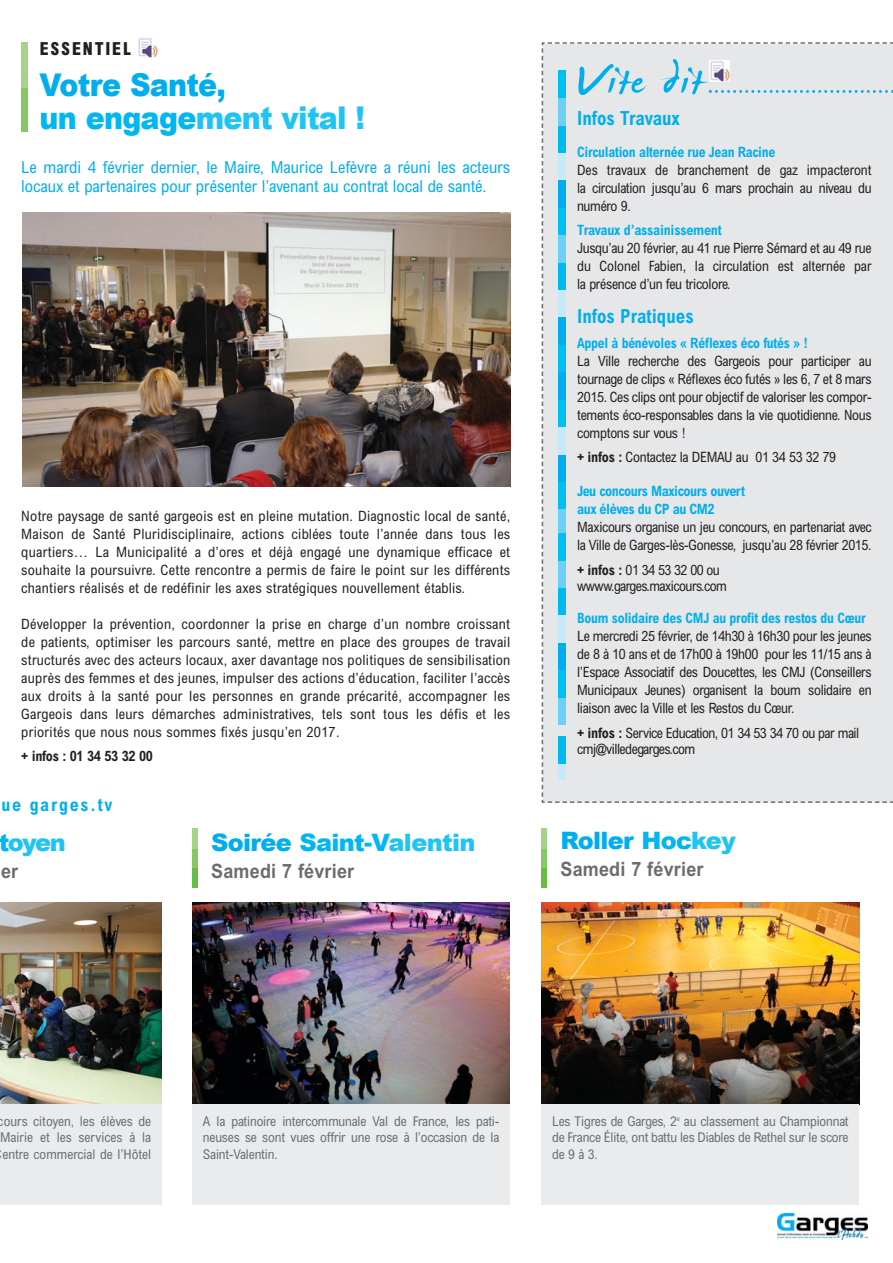
<style>
.page{position:relative;width:893px;height:1263px;background:#fff}
.page>*{position:absolute;margin:0;border:0;box-sizing:border-box;transform-origin:0 0}
.t1{font:67.5px "James Fajardo";letter-spacing:.025em;color:#00aeef}
.t2{font:900 31.35px/33px "Arial";letter-spacing:-.025em;color:#00aeef;scale:.91 1}
.t3{font:900 24px "Arial";letter-spacing:-.025em;color:#00b7f1}
.t4{font:900 24px "Arial";letter-spacing:-.025em;color:#00aeef}
.t5{font:900 24px "Arial";letter-spacing:-.06em;color:#1fc4f4}
.t6{font:700 19.8px "Arial";letter-spacing:.01em;color:#6b6c6f;scale:.91 1}
.t7{font:700 condensed 19.5px "Arial";color:#00aeef}
.t8{font:700 condensed 18px "Arial";letter-spacing:.1em;color:#00aeef}
.t9{font:800 condensed 18px "Arial";letter-spacing:.1em;color:#231f20}
.t10{font:condensed 16.5px/19.5px "Arial";color:#00aeef}
.t11{font:condensed 14.25px/18px "Arial";letter-spacing:-.02em;color:#231f20;text-align:justify}
.t12{font:700 condensed 14.25px/18px "Arial";letter-spacing:-.02em;color:#00aeef}
.t13{font:700 condensed 14.25px "Arial";letter-spacing:-.02em;color:#231f20}
.t14{font:condensed 13.5px/16.5px "Arial";letter-spacing:-.01em;color:#6d6e70;text-align:justify}
.s1{color:#00b7f1}
.s2{color:#1fc4f4}
.s3{color:#00aeef}
.s4{font-weight:700}
</style>
<div class="page">
<img style="left:0;top:902px;width:162px;height:202px">
<div style="left:0;top:1104px;width:162px;height:100px;background:#eaebec"></div>
<img style="left:192px;top:902px;width:318px;height:202px">
<div style="left:192px;top:1104px;width:318px;height:101px;background:#eaebec"></div>
<img style="left:542px;top:902px;width:317px;height:202px">
<div style="left:542px;top:1104px;width:317px;height:101px;background:#eaebec"></div>
<div style="left:192px;top:867px;width:6px;height:21px;background:#68bd45"></div>
<div style="left:192px;top:848px;width:6px;height:20px;background:#88c765"></div>
<div style="left:192px;top:828px;width:6px;height:20px;background:#a5d38a"></div>
<img style="left:778px;top:1213px;width:89px;height:26px">
<div style="left:542px;top:867px;width:5px;height:21px;background:#68bd45"></div>
<div style="left:542px;top:848px;width:5px;height:20px;background:#88c765"></div>
<div style="left:542px;top:828px;width:5px;height:20px;background:#a5d38a"></div>
<div style="left:21px;top:86px;width:6px;height:46px;background:#88c765"></div>
<div style="left:21px;top:43px;width:6px;height:45px;background:#a5d38a"></div>
<svg style="left:541px;top:42px;width:352px;height:761px;background:#dbe4e7"></svg>
<img style="left:23px;top:213px;width:487px;height:273px">
<img style="left:138px;top:38px;width:19px;height:19px">
<img style="left:709px;top:61px;width:21px;height:20px">
<p class="t9" style="left:40px;top:43px;width:93px">ESSENTIEL</p>
<h2 class="t2" style="left:40px;top:67px;width:359px">Votre Santé,<br><span class="s1">un engage</span><span class="s2">ment vital !</span></h2>
<p class="t10" style="left:21px;top:159px;width:490px">Le mardi 4 février dernier, le Maire, Maurice Lefèvre a réuni les acteurs locaux et partenaires pour présenter l’avenant au contrat local de santé.</p>
<p class="t11" style="left:21px;top:508px;width:490px">Notre paysage de santé gargeois est en pleine mutation. Diagnostic local de santé, Maison de Santé Pluridisciplinaire, actions ciblées toute l’année dans tous les quartiers… La Municipalité a d’ores et déjà engagé une dynamique efficace et souhaite la poursuivre. Cette rencontre a permis de faire le point sur les différents chantiers réalisés et de redéfinir les axes stratégiques nouvellement établis.</p>
<p class="t11" style="left:21px;top:616px;width:491px">Développer la prévention, coordonner la prise en charge d’un nombre croissant de patients, optimiser les parcours santé, mettre en place des groupes de travail structurés avec des acteurs locaux, axer davantage nos politiques de sensibilisation auprès des femmes et des jeunes, impulser des actions d’éducation, faciliter l’accès aux droits à la santé pour les personnes en grande précarité, accompagner les Gargeois dans leurs démarches administratives, tels sont tous les défis et les priorités que nous nous sommes fixés jusqu’en 2017.</p>
<p class="t13" style="left:21px;top:751px;width:133px">+ infos : 01 34 53 32 00</p>
<p class="t8" style="left:1px;top:798px;width:113px">ue garges.tv</p>
<h3 class="t5" style="left:-2px;top:824px;width:69px"><span class="s1">t</span>oyen</h3>
<h3 class="t6" style="left:1px;top:864px;width:20px">er</h3>
<h3 class="t3" style="left:211px;top:824px;width:266px"><span class="s3">Soirée</span> Saint-V<span class="s2">alentin</span></h3>
<h3 class="t6" style="left:211px;top:864px;width:159px">Samedi 7 février</h3>
<h1 class="t1" style="left:577px;top:48px;width:127px">Vite dit</h1>
<h3 class="t7" style="left:577px;top:111px;width:104px">Infos Travaux</h3>
<p class="t12" style="left:577px;top:144px;width:200px">Circulation alternée rue Jean Racine</p>
<p class="t11" style="left:577px;top:162px;width:296px">Des travaux de branchement de gaz impacteront la circulation jusqu’au 6 mars prochain au niveau du numéro 9.</p>
<p class="t12" style="left:577px;top:222px;width:146px">Travaux d’assainissement</p>
<p class="t11" style="left:577px;top:240px;width:296px">Jusqu’au 20 février, au 41 rue Pierre Sémard et au 49 rue du Colonel Fabien, la circulation est alternée par la présence d’un feu tricolore.</p>
<h3 class="t7" style="left:577px;top:309px;width:118px">Infos Pratiques</h3>
<p class="t12" style="left:577px;top:335px;width:232px">Appel à bénévoles « Réflexes éco futés » !</p>
<p class="t11" style="left:577px;top:353px;width:296px">La Ville recherche des Gargeois pour participer au tournage de clips « Réflexes éco futés » les 6, 7 et 8 mars 2015. Ces clips ont pour objectif de valoriser les compor&shy;tements éco-responsables dans la vie quotidienne. Nous comptons sur vous !</p>
<p class="t11" style="left:577px;top:450px;width:261px"><span class="s4">+ infos :</span> Contactez la DEMAU au 01 34 53 32 79</p>
<p class="t12" style="left:577px;top:484px;width:170px">Jeu concours Maxicours ouvert aux élèves du CP au CM2</p>
<p class="t11" style="left:577px;top:520px;width:296px">Maxicours organise un jeu concours, en partenariat avec la Ville de Garges-lès-Gonesse, jusqu’au 28 février 2015.</p>
<p class="t11" style="left:577px;top:563px;width:151px;line-height:16px"><span class="s4">+ infos :</span> 01 34 53 32 00 ou wwww.garges.maxicours.com</p>
<p class="t12" style="left:577px;top:610px;width:290px">Boum solidaire des CMJ au profit des restos du Cœur</p>
<p class="t11" style="left:577px;top:628px;width:296px">Le mercredi 25 février, de 14h30 à 16h30 pour les jeunes de 8 à 10 ans et de 17h00 à 19h00 pour les 11/15 ans à l’Espace Associatif des Doucettes, les CMJ (Conseillers Municipaux Jeunes) organisent la boum solidaire en liaison avec la Ville et les Restos du Cœur.</p>
<p class="t11" style="left:577px;top:726px;width:284px;line-height:16px"><span class="s4">+ infos :</span> Service Education, 01 34 53 34 70 ou par mail cmj@villedegarges.com</p>
<h3 class="t4" style="left:560px;top:823px;width:177px">Roller <span class="s1">Hoc</span><span class="s2">key</span></h3>
<h3 class="t6" style="left:560px;top:862px;width:159px">Samedi 7 février</h3>
<p class="t14" style="left:-2px;top:1114px;width:155px">cours citoyen, les élèves de Mairie et les services à la entre commercial de l’Hôtel</p>
<p class="t14" style="left:203px;top:1114px;width:298px">A la patinoire intercommunale Val de France, les pati&shy;neuses se sont vues offrir une rose à l’occasion de la Saint-Valentin.</p>
<p class="t14" style="left:552px;top:1114px;width:298px">Les Tigres de Garges, 2<sup>e</sup> au classement au Championnat de France Élite, ont battu les Diables de Rethel sur le score de 9 à 3.</p>
</div>
